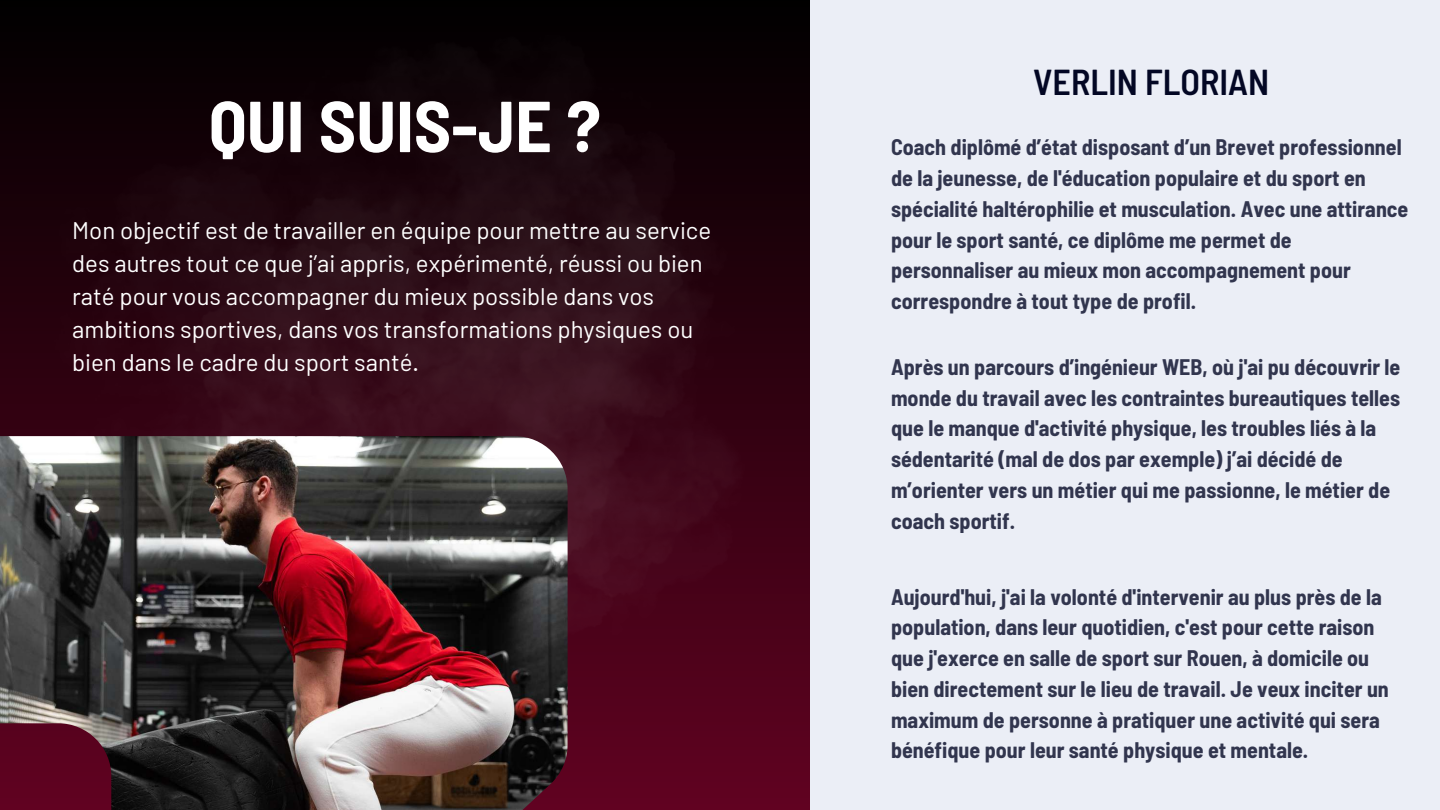
<style>
.page{position:relative;width:1440px;height:810px;background:#ebeef6}
.page>*{position:absolute;margin:0;border:0;box-sizing:border-box;transform-origin:0 0}
.t1{font:700 semi-condensed 72px "Barlow";color:#fff}
.t2{font:600 semi-condensed 36px "Barlow";color:#030724}
.t3{font:24px/33px "Barlow";color:#fff}
.t4{font:700 semi-condensed 22px/30.8px "Barlow";color:#030724}
</style>
<div class="page">
<div style="left:0;top:0;width:810px;height:810px;background:linear-gradient(to bottom,#010000,#610221)"></div>
<img style="left:35px;top:35px;width:740px;height:717px">
<img style="left:0;top:436px;width:567px;height:374px">
<h1 class="t1" style="left:209px;top:80px;width:394px">QUI SUIS-JE ?</h1>
<p class="t3" style="left:72px;top:213px;width:640px">Mon objectif est de travailler en équipe pour mettre au service des autres tout ce que j’ai appris, expérimenté, réussi ou bien raté pour vous accompagner du mieux possible dans vos ambitions sportives, dans vos transformations physiques ou bien dans le cadre du sport santé.</p>
<h2 class="t2" style="left:1033px;top:59px;width:238px">VERLIN FLORIAN</h2>
<p class="t4" style="left:891px;top:131px;width:519px">Coach diplômé d’état disposant d’un Brevet professionnel de la jeunesse, de l'éducation populaire et du sport en spécialité haltérophilie et musculation. Avec une attirance pour le sport santé, ce diplôme me permet de personnaliser au mieux mon accompagnement pour correspondre à tout type de profil.</p>
<p class="t4" style="left:891px;top:351px;width:511px">Après un parcours d’ingénieur WEB, où j'ai pu découvrir le monde du travail avec les contraintes bureautiques telles que le manque d'activité physique, les troubles liés à la sédentarité (mal de dos par exemple) j’ai décidé de m’orienter vers un métier qui me passionne, le métier de coach sportif.</p>
<p class="t4" style="left:891px;top:581px;width:499px">Aujourd'hui, j'ai la volonté d'intervenir au plus près de la population, dans leur quotidien, c'est pour cette raison que j'exerce en salle de sport sur Rouen, à domicile ou bien directement sur le lieu de travail. Je veux inciter un maximum de personne à pratiquer une activité qui sera bénéfique pour leur santé physique et mentale.</p>
</div>
